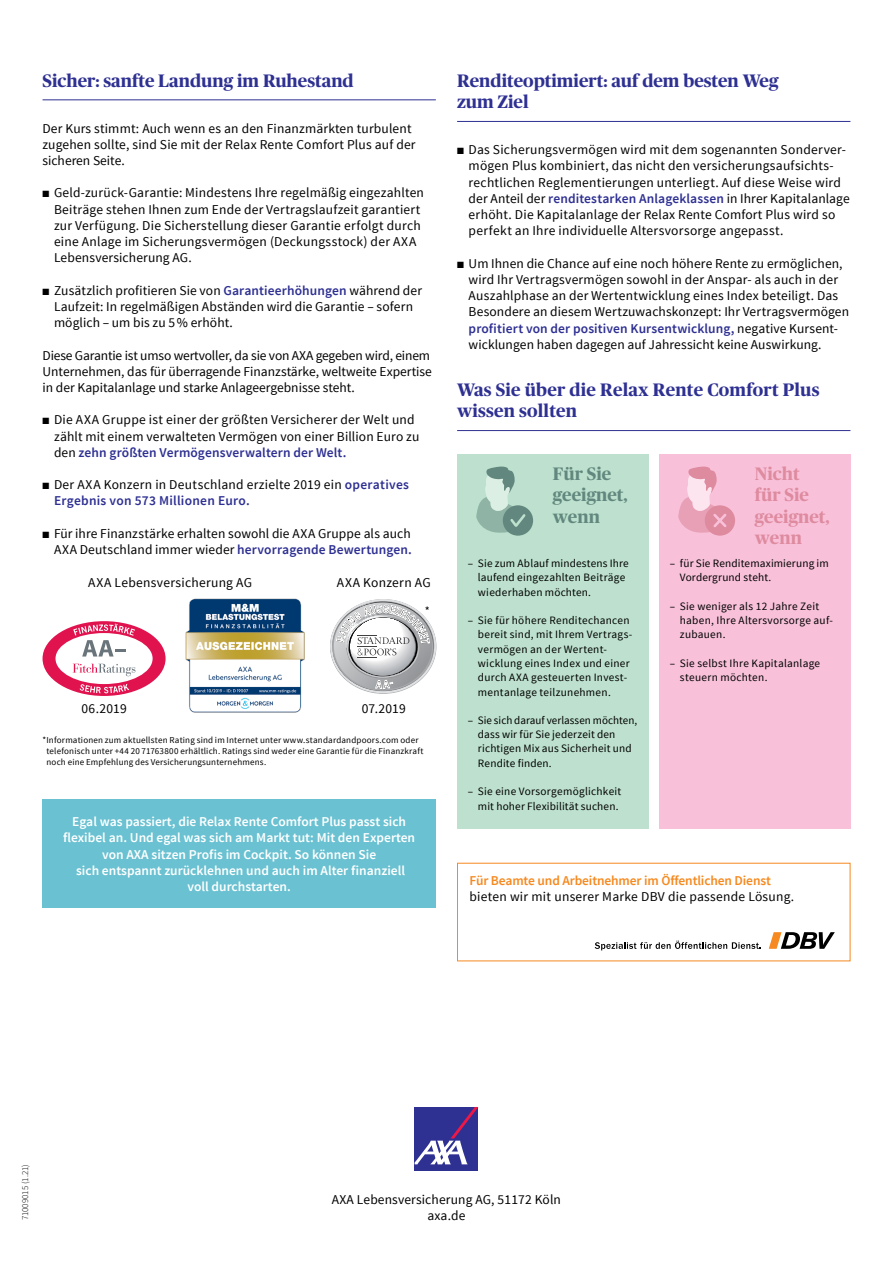
<style>
.page{position:relative;width:893px;height:1263px;background:#fff}
.page>*{position:absolute;margin:0;border:0;box-sizing:border-box;transform-origin:0 0}
.t1{font:700 18px/21.6px "Publico Headline";color:#2e3092}
.t2{font:700 18px/21.6px "Publico Headline";color:#de8a9f}
.t3{font:700 18px/21.6px "Publico Headline";color:#62877e}
.t4{font:13.5px/16.2px "Source Sans Pro";letter-spacing:.01em;color:#000}
.t5{font:600 13.5px/16.2px "Source Sans Pro";color:#fff;text-align:center}
.t6{font:600 13.5px "Source Sans Pro";letter-spacing:-.01em;color:#f6891f}
.t7{font:12px "Source Sans Pro";color:#000}
.t8{font:11.25px/14.2px "Source Sans Pro";letter-spacing:.02em;color:#000}
.t9{font:9px/10.8px "Source Sans Pro";letter-spacing:.02em;color:#000}
.t10{font:300 9px "Source Sans Pro";color:#000}
.s1{font-weight:600;color:#2e3092}
</style>
<div class="page">
<hr style="left:43px;top:99px;width:393px;height:1px;background:#2e3092">
<hr style="left:457px;top:121px;width:393px;height:1px;background:#2e3092">
<hr style="left:457px;top:430px;width:393px;height:1px;background:#2e3092">
<div style="left:43px;top:799px;width:393px;height:109px;background:#69c1d1"></div>
<img style="left:185px;top:598px;width:120px;height:115px">
<svg style="left:330px;top:599px;width:107px;height:95px"></svg>
<div style="left:43px;top:621px;width:123px;height:75px;background:#e1134f;border-radius:50%"></div>
<div style="left:56px;top:633px;width:97px;height:51px;background:#fff;border-radius:50%"></div>
<svg style="left:80px;top:684px;width:49px;height:9px"></svg>
<svg style="left:73px;top:664px;width:62px;height:12px"></svg>
<svg style="left:73px;top:624px;width:62px;height:32px"></svg>
<div style="left:415px;top:1107px;width:63px;height:64px;background:#2e3092"></div>
<svg style="left:415px;top:1107px;width:63px;height:57px"></svg>
<div style="left:659px;top:455px;width:191px;height:374px;background:#f8c1d9"></div>
<div style="left:457px;top:455px;width:191px;height:374px;background:#bde1ce"></div>
<div style="left:503px;top:505px;width:30px;height:31px;background:#62877e;border-radius:50%"></div>
<svg style="left:476px;top:466px;width:50px;height:67px"></svg>
<div style="left:705px;top:505px;width:30px;height:31px;background:#de8a9f;border-radius:50%"></div>
<svg style="left:678px;top:466px;width:49px;height:67px"></svg>
<svg style="left:769px;top:932px;width:66px;height:17px"></svg>
<svg style="left:595px;top:940px;width:166px;height:10px"></svg>
<h1 class="t1" style="left:43px;top:69px;width:313px">Sicher: sanfte Landung im Ruhestand</h1>
<p class="t4" style="left:43px;top:120px;width:374px">Der Kurs stimmt: Auch wenn es an den Finanzmärkten turbulent zugehen sollte, sind Sie mit der Relax Rente Comfort Plus auf der sicheren Seite.</p>
<p class="t4" style="left:54px;top:185px;width:371px;text-indent:-11px">■ Geld-zurück-Garantie: Mindestens Ihre regelmäßig eingezahlten Beiträge stehen Ihnen zum Ende der Vertragslaufzeit garantiert zur Verfügung. Die Sicherstellung dieser Garantie erfolgt durch eine Anlage im Sicherungsvermögen (Deckungsstock) der AXA Lebensversicherung AG.</p>
<p class="t4" style="left:54px;top:282px;width:369px;text-indent:-11px">■ Zusätzlich profitieren Sie von <span class="s1">Garantieerhöhungen</span> während der<br>Laufzeit: In regelmäßigen Abständen wird die Garantie – sofern möglich – um bis zu 5% erhöht.</p>
<p class="t4" style="left:43px;top:347px;width:391px">Diese Garantie ist umso wertvoller, da sie von AXA gegeben wird, einem<br>Unternehmen, das für überragende Finanzstärke, weltweite Expertise in der Kapitalanlage und starke Anlageergebnisse steht.</p>
<p class="t4" style="left:54px;top:412px;width:367px;text-indent:-11px">■ Die AXA Gruppe ist einer der größten Versicherer der Welt und zählt mit einem verwalteten Vermögen von einer Billion Euro zu den <span class="s1">zehn größten Vermögensverwaltern der Welt.</span></p>
<p class="t4" style="left:54px;top:477px;width:356px;text-indent:-11px">■ Der AXA Konzern in Deutschland erzielte 2019 ein <span class="s1">operatives<br>Ergebnis von 573 Millionen Euro.</span></p>
<p class="t4" style="left:43px;top:525px;width:371px;text-align:right">■ Für ihre Finanzstärke erhalten sowohl die AXA Gruppe als auch<br>AXA Deutschland immer wieder <span class="s1">hervorragende Bewertungen.</span></p>
<p class="t4" style="left:88px;top:575px;width:165px">AXA Lebensversicherung AG</p>
<p class="t4" style="left:337px;top:575px;width:95px">AXA Konzern AG</p>
<p class="t7" style="left:425px;top:604px;width:7px">*</p>
<p class="t4" style="left:81px;top:701px;width:47px">06.2019</p>
<p class="t4" style="left:362px;top:701px;width:46px">07.2019</p>
<p class="t9" style="left:46px;top:735px;width:379px;text-indent:-4px">*Informationen zum aktuellsten Rating sind im Internet unter www.standardandpoors.com oder telefonisch unter +44 20 71763800 erhältlich. Ratings sind weder eine Garantie für die Finanzkraft noch eine Empfehlung des Versicherungsunternehmens.</p>
<p class="t5" style="left:63px;top:814px;width:353px">Egal was passiert, die Relax Rente Comfort Plus passt sich flexibel an. Und egal was sich am Markt tut: Mit den Experten von AXA sitzen Profis im Cockpit. So können Sie<br>sich entspannt zurücklehnen und auch im Alter finanziell voll durchstarten.</p>
<h1 class="t1" style="left:457px;top:69px;width:323px">Renditeoptimiert: auf dem besten Weg zum Ziel</h1>
<p class="t4" style="left:469px;top:142px;width:383px;text-indent:-11px">■ Das Sicherungsvermögen wird mit dem sogenannten Sonderver&shy;mögen Plus kombiniert, das nicht den versicherungsaufsichts&shy;rechtlichen Reglementierungen unterliegt. Auf diese Weise wird der Anteil der <span class="s1">renditestarken Anlageklassen</span> in Ihrer Kapitalanlage erhöht. Die Kapitalanlage der Relax Rente Comfort Plus wird so perfekt an Ihre individuelle Altersvorsorge angepasst.</p>
<p class="t4" style="left:469px;top:255px;width:382px;text-indent:-11px">■ Um Ihnen die Chance auf eine noch höhere Rente zu ermöglichen, wird Ihr Vertragsvermögen sowohl in der Anspar- als auch in der Auszahlphase an der Wertentwicklung eines Index beteiligt. Das Besondere an diesem Wertzuwachskonzept: Ihr Vertragsvermögen <span class="s1">profitiert von der positiven Kursentwicklung,</span> negative Kursent&shy;wicklungen haben dagegen auf Jahressicht keine Auswirkung.</p>
<h1 class="t1" style="left:457px;top:378px;width:364px">Was Sie über die Relax Rente Comfort Plus wissen sollten</h1>
<h1 class="t3" style="left:553px;top:461px;width:77px">Für Sie geeignet, wenn</h1>
<p class="t8" style="left:478px;top:556px;width:152px;text-indent:-10px">– Sie zum Ablauf mindestens Ihre laufend eingezahlten Beiträge wiederhaben möchten.</p>
<p class="t8" style="left:478px;top:613px;width:156px;text-indent:-10px">– Sie für höhere Renditechancen bereit sind, mit Ihrem Vertrags&shy;vermögen an der Wertent&shy;wicklung eines Index und einer durch AXA gesteuerten Invest&shy;mentanlage teilzunehmen.</p>
<p class="t8" style="left:478px;top:713px;width:161px;text-indent:-10px">– Sie sich darauf verlassen möchten, dass wir für Sie jederzeit den richtigen Mix aus Sicherheit und<br>Rendite finden.</p>
<p class="t8" style="left:468px;top:784px;width:155px;text-align:right">– Sie eine Vorsorgemöglichkeit mit hoher Flexibilität suchen.</p>
<h1 class="t2" style="left:755px;top:461px;width:77px">Nicht für Sie geeignet, wenn</h1>
<p class="t8" style="left:680px;top:556px;width:150px;text-indent:-10px">– für Sie Renditemaximierung im<br>Vordergrund steht.</p>
<p class="t8" style="left:680px;top:599px;width:155px;text-indent:-10px">– Sie weniger als 12 Jahre Zeit haben, Ihre Altersvorsorge auf&shy;zubauen.</p>
<p class="t8" style="left:680px;top:656px;width:142px;text-indent:-10px">– Sie selbst Ihre Kapitalanlage steuern möchten.</p>
<p class="t6" style="left:470px;top:872px;width:303px">Für Beamte und Arbeitnehmer im Öffentlichen Dienst</p>
<p class="t4" style="left:470px;top:889px;width:326px">bieten wir mit unserer Marke DBV die passende Lösung.</p>
<p class="t10" style="left:20px;top:1220px;width:58px;rotate:-90deg">71009015 (1.21)</p>
<p class="t4" style="left:332px;top:1192px;width:231px;text-align:center">AXA Lebensversicherung AG, 51172 Köln axa.de</p>
</div>
